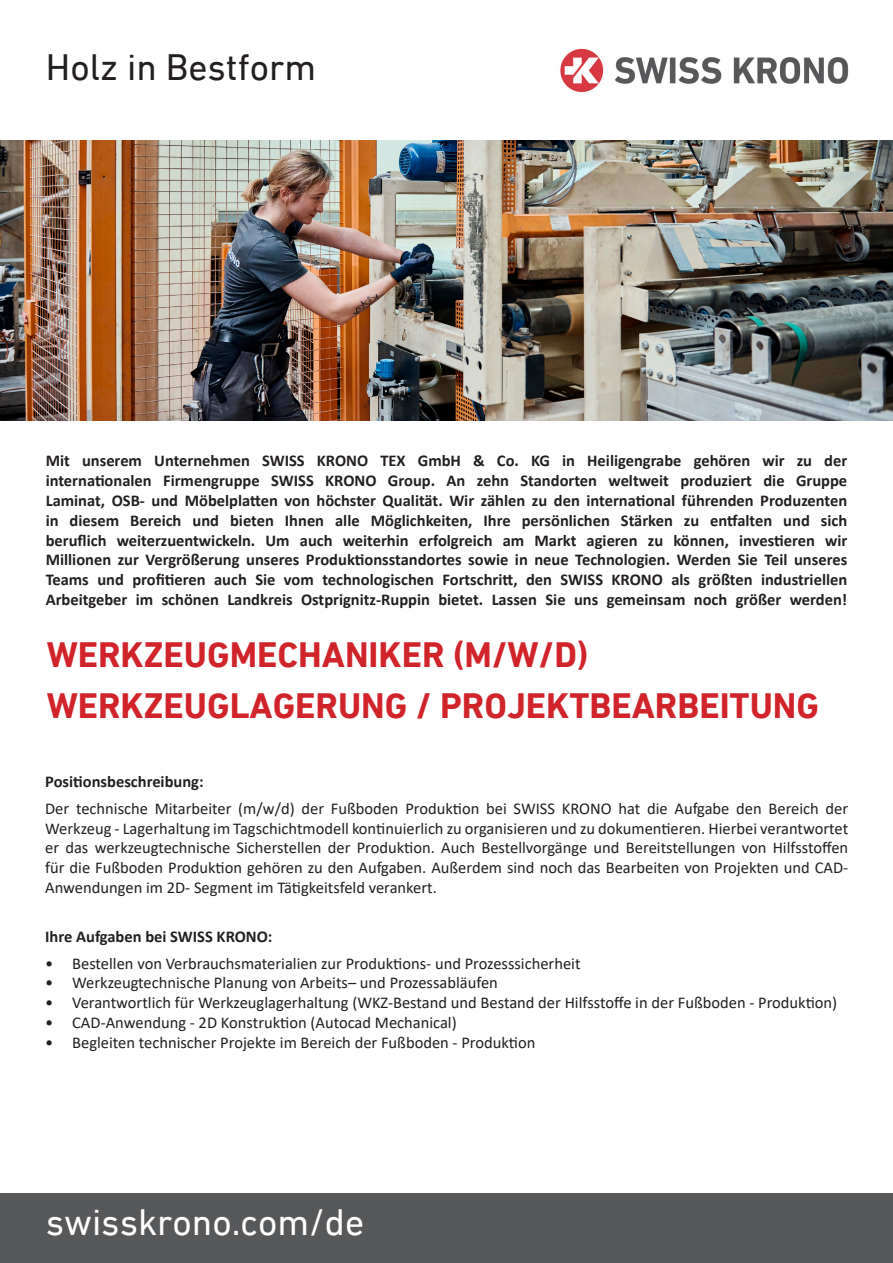
<style>
.page{position:relative;width:893px;height:1263px;background:#fff}
.page>*{position:absolute;margin:0;border:0;box-sizing:border-box;transform-origin:0 0}
.t1{font:37.5px "DIN Next LT Pro";color:#fff}
.t2{font:37.5px "DIN Next LT Pro";color:#231f20}
.t3{font:700 36px "DIN Next LT Pro";color:#d1232a}
.t4{font:16.5px/19.8px "Calibri";color:#231f20;text-align:justify}
.t5{font:700 16.5px/19.8px "Calibri";color:#231f20;text-align:justify}
</style>
<div class="page">
<div style="left:0;top:1193px;width:893px;height:70px;background:#57585a"></div>
<img style="left:560px;top:48px;width:289px;height:44px">
<img style="left:1px;top:140px;width:892px;height:281px">
<p class="t2" style="left:46px;top:46px;width:272px">Holz in Bestform</p>
<p class="t5" style="left:46px;top:451px;width:803px">Mit unserem Unternehmen SWISS KRONO TEX GmbH &amp; Co. KG in Heiligengrabe gehören wir zu der internationalen Firmengruppe SWISS KRONO Group. An zehn Standorten weltweit produziert die Gruppe Laminat, OSB- und Möbelplatten von höchster Qualität. Wir zählen zu den international führenden Produzenten in diesem Bereich und bieten Ihnen alle Möglichkeiten, Ihre persönlichen Stärken zu entfalten und sich beruflich weiterzuentwickeln. Um auch weiterhin erfolgreich am Markt agieren zu können, investieren wir Millionen zur Vergrößerung unseres Produktionsstandortes sowie in neue Technologien. Werden Sie Teil unseres Teams und profitieren auch Sie vom technologischen Fortschritt, den SWISS KRONO als größten industriellen Arbeitgeber im schönen Landkreis Ostprignitz-Ruppin bietet. Lassen Sie uns gemeinsam noch größer werden!</p>
<p class="t3" style="left:47px;top:634px;width:543px">WERKZEUGMECHANIKER (M/W/D)</p>
<p class="t3" style="left:47px;top:685px;width:774px">WERKZEUGLAGERUNG / PROJEKTBEARBEITUNG</p>
<p class="t5" style="left:45px;top:771px;width:160px">Positionsbeschreibung:</p>
<p class="t4" style="left:45px;top:798px;width:805px">Der technische Mitarbeiter (m/w/d) der Fußboden Produktion bei SWISS KRONO hat die Aufgabe den Bereich der Werkzeug - Lagerhaltung im Tagschichtmodell kontinuierlich zu organisieren und zu dokumentieren. Hierbei verantwortet er das werkzeugtechnische Sicherstellen der Produktion. Auch Bestellvorgänge und Bereitstellungen von Hilfsstoffen für die Fußboden Produktion gehören zu den Aufgaben. Außerdem sind noch das Bearbeiten von Projekten und CAD-Anwendungen im 2D- Segment im Tätigkeitsfeld verankert.</p>
<p class="t5" style="left:45px;top:926px;width:229px">Ihre Aufgaben bei SWISS KRONO:</p>
<p class="t4" style="left:45px;top:953px;width:537px">• Bestellen von Verbrauchsmaterialien zur Produktions- und Prozesssicherheit</p>
<p class="t4" style="left:45px;top:972px;width:454px">• Werkzeugtechnische Planung von Arbeits– und Prozessabläufen</p>
<p class="t4" style="left:45px;top:992px;width:794px">• Verantwortlich für Werkzeuglagerhaltung (WKZ-Bestand und Bestand der Hilfsstoffe in der Fußboden - Produktion)</p>
<p class="t4" style="left:45px;top:1012px;width:413px">• CAD-Anwendung - 2D Konstruktion (Autocad Mechanical)</p>
<p class="t4" style="left:45px;top:1032px;width:492px">• Begleiten technischer Projekte im Bereich der Fußboden - Produktion</p>
<p class="t1" style="left:46px;top:1200px;width:320px">swisskrono.com/de</p>
</div>
